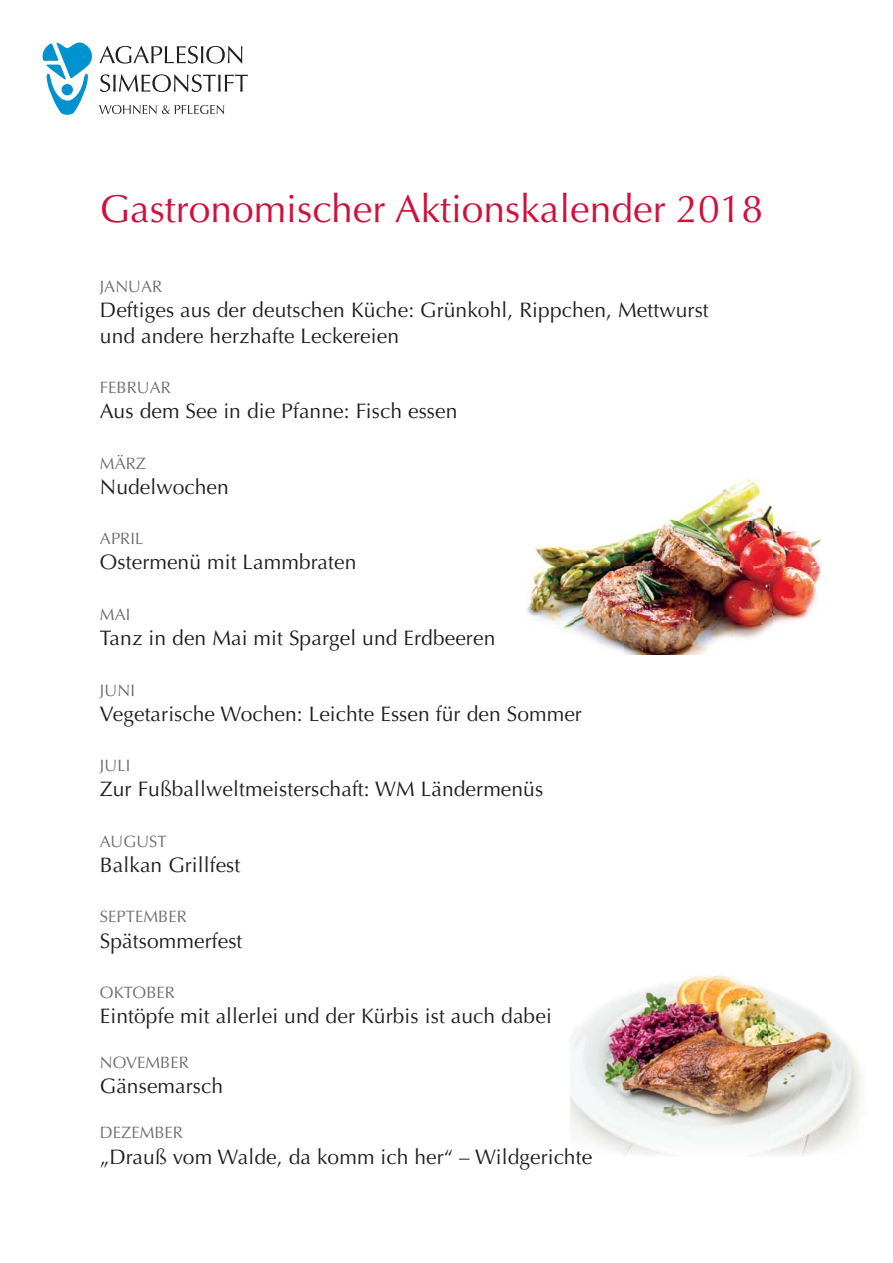
<style>
.page{position:relative;width:893px;height:1263px;background:#fff}
.page>*{position:absolute;margin:0;border:0;box-sizing:border-box;transform-origin:0 0}
.t1{font:39px "Optima";color:#ce123c}
.t2{font:21px/25.2px "Optima";letter-spacing:.005em;color:#231f20}
.t3{font:16.5px "Optima";letter-spacing:.005em;color:#6d6e70}
</style>
<div class="page">
<svg style="left:43px;top:43px;width:50px;height:72px"></svg>
<svg style="left:99px;top:46px;width:144px;height:18px"></svg>
<svg style="left:100px;top:74px;width:148px;height:18px"></svg>
<svg style="left:99px;top:105px;width:125px;height:9px"></svg>
<img style="left:526px;top:479px;width:295px;height:176px">
<img style="left:570px;top:975px;width:292px;height:181px">
<img style="left:570px;top:1148px;width:22px;height:8px">
<h1 class="t1" style="left:100px;top:193px;width:665px">Gastronomischer Aktionskalender 2018</h1>
<p class="t3" style="left:100px;top:280px;width:64px">JANUAR</p>
<p class="t2" style="left:100px;top:300px;width:610px">Deftiges aus der deutschen Küche: Grünkohl, Rippchen, Mettwurst und andere herzhafte Leckereien</p>
<p class="t3" style="left:100px;top:381px;width:73px">FEBRUAR</p>
<p class="t2" style="left:100px;top:401px;width:359px">Aus dem See in die Pfanne: Fisch essen</p>
<p class="t3" style="left:100px;top:456px;width:48px">MÄRZ</p>
<p class="t2" style="left:100px;top:476px;width:130px">Nudelwochen</p>
<p class="t3" style="left:100px;top:532px;width:45px">APRIL</p>
<p class="t2" style="left:100px;top:552px;width:258px">Ostermenü mit Lammbraten</p>
<p class="t3" style="left:100px;top:607px;width:32px">MAI</p>
<p class="t2" style="left:100px;top:627px;width:397px">Tanz in den Mai mit Spargel und Erdbeeren</p>
<p class="t3" style="left:100px;top:683px;width:37px">JUNI</p>
<p class="t2" style="left:100px;top:703px;width:483px">Vegetarische Wochen: Leichte Essen für den Sommer</p>
<p class="t3" style="left:100px;top:759px;width:32px">JULI</p>
<p class="t2" style="left:100px;top:779px;width:445px">Zur Fußballweltmeisterschaft: WM Ländermenüs</p>
<p class="t3" style="left:100px;top:834px;width:68px">AUGUST</p>
<p class="t2" style="left:100px;top:854px;width:142px">Balkan Grillfest</p>
<p class="t3" style="left:100px;top:910px;width:88px">SEPTEMBER</p>
<p class="t2" style="left:100px;top:930px;width:144px">Spätsommerfest</p>
<p class="t3" style="left:100px;top:985px;width:77px">OKTOBER</p>
<p class="t2" style="left:100px;top:1005px;width:453px">Eintöpfe mit allerlei und der Kürbis ist auch dabei</p>
<p class="t3" style="left:100px;top:1056px;width:90px">NOVEMBER</p>
<p class="t2" style="left:100px;top:1076px;width:125px">Gänsemarsch</p>
<p class="t3" style="left:100px;top:1126px;width:85px">DEZEMBER</p>
<p class="t2" style="left:100px;top:1146px;width:494px">„Drauß vom Walde, da komm ich her“ – Wildgerichte</p>
</div>
